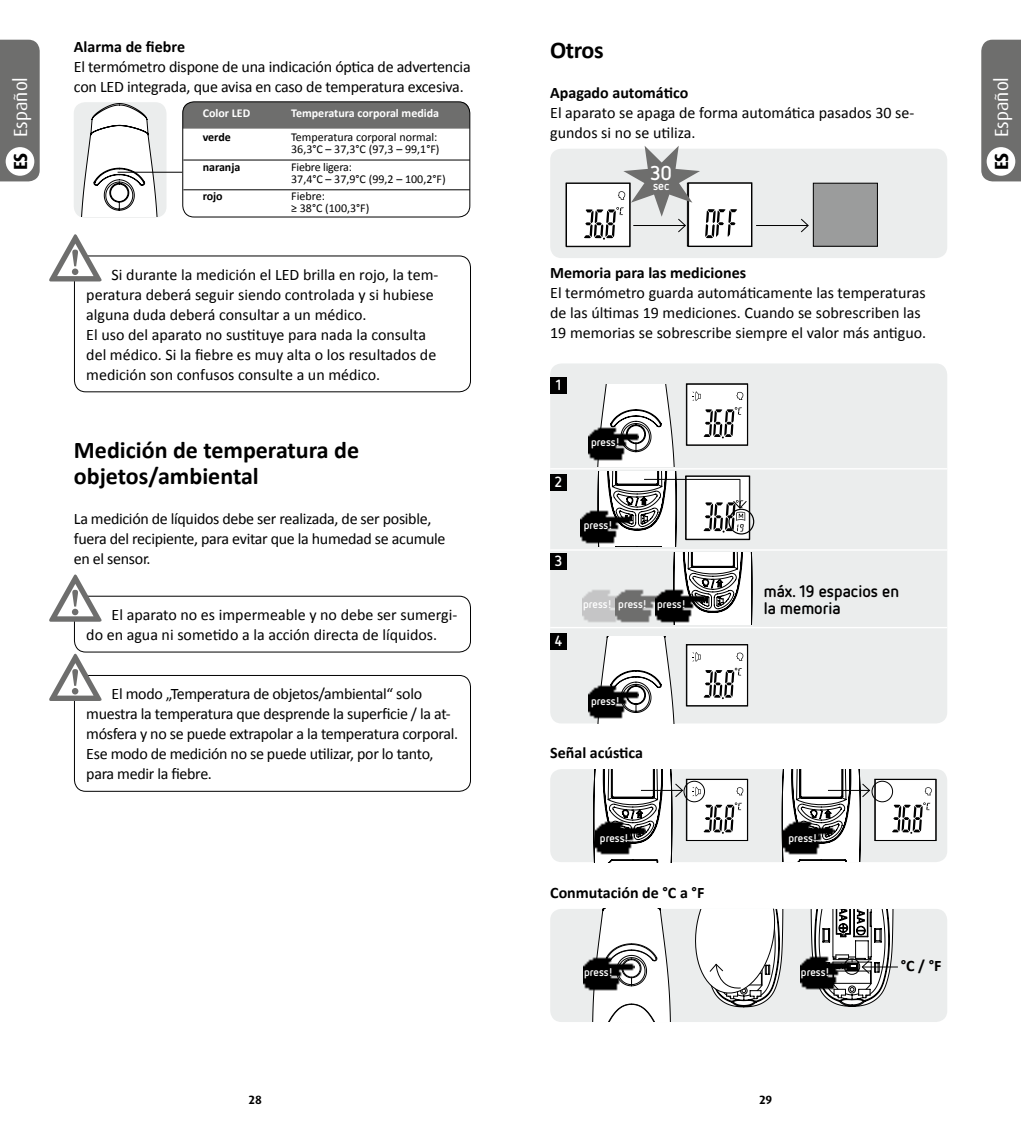
<style>
.page{position:relative;width:1021px;height:1134px;background:#fff}
.page>*{position:absolute;margin:0;border:0;box-sizing:border-box;transform-origin:0 0}
.t1{font:700 24px/26px "Calibri";color:#000}
.t2{font:700 20px "Netto OT";color:#fff}
.t3{font:19px "Dax";color:#fff}
.t4{font:700 16.6px/16.6px "Netto OT";color:#000}
.t5{font:16px/20px "Calibri";letter-spacing:-.01em;color:#000}
.t6{font:700 16px "Calibri";color:#000}
.t7{font:700 14.8px "Netto OT";color:#fff}
.t8{font:12px/12px "Calibri";color:#000}
.t9{font:700 12px "Calibri";color:#fff}
.t10{font:700 12px "Calibri";color:#000}
.t11{font:700 12px "Dax";color:#000}
.t12{font:700 12px "Netto OT";color:#fff}
.t13{font:700 11.2px "Netto OT";color:#fff}
.s1{font-weight:700;color:#000}
</style>
<div class="page">
<div style="left:74px;top:102px;width:92px;height:116px;background:#ebeded;border-radius:11px"></div>
<svg style="left:81px;top:103px;width:78px;height:114px"></svg>
<div style="left:183px;top:102px;width:287px;height:27px;background:#6e6e6d"></div>
<div style="left:182px;top:101px;width:288px;height:116px;border:1px solid #000;border-radius:11px"></div>
<hr style="left:183px;top:189px;width:287px;height:1px;background:#000">
<hr style="left:183px;top:160px;width:287px;height:1px;background:#000">
<hr style="left:118px;top:172px;width:64px;height:1px;background:#000">
<div style="left:550px;top:769px;width:397px;height:93px;background:#ebeded;border-radius:11px"></div>
<div style="left:550px;top:909px;width:397px;height:113px;background:#ebeded;border-radius:11px"></div>
<div style="left:550px;top:363px;width:397px;height:360px;background:#ebeded;border-radius:11px"></div>
<hr style="left:550px;top:468px;width:397px;height:1px;background:#fff">
<hr style="left:550px;top:549px;width:397px;height:2px;background:#fff">
<hr style="left:550px;top:627px;width:397px;height:1px;background:#fff">
<div style="left:550px;top:377px;width:17px;height:17px;background:#000"></div>
<div style="left:550px;top:474px;width:17px;height:16px;background:#000"></div>
<div style="left:550px;top:553px;width:17px;height:17px;background:#000"></div>
<div style="left:550px;top:633px;width:17px;height:17px;background:#000"></div>
<svg style="left:597px;top:636px;width:78px;height:87px;background:#e5e5e5"></svg>
<svg style="left:592px;top:909px;width:79px;height:112px;background:#e8e8e8"></svg>
<img style="left:588px;top:429px;width:8px;height:32px">
<img style="left:584px;top:957px;width:50px;height:34px">
<img style="left:588px;top:685px;width:50px;height:34px">
<svg style="left:596px;top:384px;width:80px;height:162px;background:#c4c4c4"></svg>
<svg style="left:673px;top:552px;width:79px;height:72px;background:#c0c0c0"></svg>
<img style="left:581px;top:510px;width:50px;height:34px">
<div style="left:685px;top:476px;width:64px;height:63px;background:#fff"></div>
<div style="left:685px;top:476px;width:65px;height:64px;border:1px solid #000"></div>
<div style="left:686px;top:476px;width:63px;height:64px;border:1px solid #000"></div>
<hr style="left:644px;top:479px;width:96px;height:1px;background:#000">
<svg style="left:703px;top:479px;width:44px;height:54px"></svg>
<img style="left:582px;top:590px;width:33px;height:32px">
<img style="left:615px;top:589px;width:40px;height:34px">
<img style="left:655px;top:588px;width:51px;height:35px">
<hr style="left:862px;top:966px;width:35px;height:1px;background:#000">
<div style="left:550px;top:149px;width:397px;height:109px;background:#ebeded;border-radius:11px"></div>
<hr style="left:756px;top:225px;width:52px;height:1px;background:#000">
<svg style="left:801px;top:218px;width:8px;height:15px"></svg>
<div style="left:566px;top:183px;width:64px;height:63px;background:#fff"></div>
<div style="left:687px;top:183px;width:64px;height:63px;background:#fff"></div>
<div style="left:813px;top:183px;width:64px;height:63px;background:#9b9c9c"></div>
<div style="left:812px;top:183px;width:65px;height:64px;border:1px solid #000"></div>
<div style="left:566px;top:183px;width:64px;height:64px;border:1px solid #000"></div>
<div style="left:688px;top:183px;width:64px;height:64px;border:1px solid #000"></div>
<svg style="left:584px;top:146px;width:153px;height:94px"></svg>
<svg style="left:810px;top:909px;width:83px;height:98px;background:#b3b3b3"></svg>
<div style="left:686px;top:384px;width:61px;height:61px;background:#fff"></div>
<div style="left:686px;top:383px;width:62px;height:63px;border:1px solid #000"></div>
<div style="left:686px;top:645px;width:61px;height:61px;background:#fff"></div>
<div style="left:686px;top:644px;width:62px;height:62px;border:1px solid #000"></div>
<div style="left:686px;top:779px;width:61px;height:61px;background:#fff"></div>
<div style="left:874px;top:779px;width:61px;height:61px;background:#fff"></div>
<svg style="left:692px;top:391px;width:8px;height:10px"></svg>
<svg style="left:736px;top:392px;width:7px;height:8px"></svg>
<svg style="left:703px;top:407px;width:39px;height:31px"></svg>
<div style="left:686px;top:384px;width:61px;height:61px;border:1px solid #000"></div>
<svg style="left:692px;top:652px;width:8px;height:10px"></svg>
<svg style="left:736px;top:653px;width:7px;height:8px"></svg>
<svg style="left:703px;top:668px;width:39px;height:31px"></svg>
<div style="left:686px;top:645px;width:61px;height:61px;border:1px solid #000"></div>
<svg style="left:692px;top:786px;width:8px;height:10px"></svg>
<svg style="left:736px;top:787px;width:7px;height:8px"></svg>
<svg style="left:703px;top:802px;width:39px;height:32px"></svg>
<div style="left:686px;top:779px;width:61px;height:62px;border:1px solid #000"></div>
<svg style="left:924px;top:787px;width:7px;height:8px"></svg>
<svg style="left:892px;top:802px;width:38px;height:32px"></svg>
<div style="left:875px;top:779px;width:61px;height:62px;border:1px solid #000"></div>
<svg style="left:593px;top:769px;width:90px;height:93px;background:#ababab"></svg>
<svg style="left:781px;top:769px;width:90px;height:93px;background:#adadad"></svg>
<div style="left:683px;top:781px;width:22px;height:21px;border:1px solid #000;border-radius:50%"></div>
<div style="left:871px;top:781px;width:22px;height:21px;border:1px solid #000;border-radius:50%"></div>
<div style="left:728px;top:509px;width:26px;height:25px;border:1px solid #000;border-radius:50%"></div>
<div style="left:843px;top:958px;width:17px;height:17px;border:1px solid #000;border-radius:50%"></div>
<img style="left:800px;top:956px;width:50px;height:34px">
<div style="left:74px;top:255px;width:397px;height:137px;border:1px solid #000;border-radius:11px"></div>
<svg style="left:49px;top:234px;width:54px;height:47px"></svg>
<div style="left:74px;top:596px;width:397px;height:56px;border:1px solid #000;border-radius:11px"></div>
<svg style="left:49px;top:574px;width:54px;height:48px"></svg>
<div style="left:74px;top:675px;width:397px;height:117px;border:1px solid #000;border-radius:11px"></div>
<svg style="left:49px;top:652px;width:54px;height:49px"></svg>
<div style="left:0;top:40px;width:40px;height:141px;background:#6e6e6d"></div>
<div style="left:6px;top:147px;width:28px;height:29px;background:#fff;border-radius:50%"></div>
<div style="left:981px;top:40px;width:39px;height:141px;background:#6e6e6d"></div>
<div style="left:986px;top:147px;width:29px;height:29px;background:#fff;border-radius:50%"></div>
<svg style="left:695px;top:909px;width:88px;height:98px;background:#e0e0e0"></svg>
<p class="t6" style="left:74px;top:36px;width:113px">Alarma de fiebre</p>
<p class="t5" style="left:74px;top:56px;width:398px">El termómetro dispone de una indicación óptica de advertencia con LED integrada, que avisa en caso de temperatura excesiva.</p>
<h1 class="t1" style="left:550px;top:38px;width:55px">Otros</h1>
<p class="t6" style="left:550px;top:82px;width:140px">Apagado automático</p>
<p class="t5" style="left:550px;top:102px;width:366px">El aparato se apaga de forma automática pasados 30 se&shy;gundos si no se utiliza.</p>
<p class="t3" style="left:12px;top:170px;width:95px;rotate:-90deg"><span class="s1">ES</span> Español</p>
<p class="t3" style="left:993px;top:170px;width:95px;rotate:-90deg"><span class="s1">ES</span> Español</p>
<p class="t9" style="left:291px;top:108px;width:149px">Temperatura corporal medida</p>
<p class="t8" style="left:291px;top:131px;width:150px">Temperatura corporal normal:<br>36,3°C – 37,3°C (97,3 – 99,1°F)</p>
<p class="t8" style="left:291px;top:161px;width:156px">Fiebre ligera:<br>37,4°C – 37,9°C (99,2 – 100,2°F)</p>
<p class="t8" style="left:291px;top:191px;width:80px">Fiebre:<br>≥ 38°C (100,3°F)</p>
<p class="t9" style="left:203px;top:108px;width:49px">Color LED</p>
<p class="t10" style="left:203px;top:132px;width:30px">verde</p>
<p class="t10" style="left:203px;top:162px;width:39px">naranja</p>
<p class="t10" style="left:203px;top:192px;width:22px">rojo</p>
<p class="t2" style="left:650px;top:165px;width:23px">30</p>
<p class="t12" style="left:653px;top:181px;width:18px">sec</p>
<p class="t5" style="left:86px;top:265px;width:354px;text-indent:25px">Si durante la medición el LED brilla en rojo, la tem&shy;peratura deberá seguir siendo controlada y si hubiese alguna duda deberá consultar a un médico.<br>El uso del aparato no sustituye para nada la consulta del médico. Si la fiebre es muy alta o los resultados de medición son confusos consulte a un médico.</p>
<h1 class="t1" style="left:74px;top:438px;width:287px">Medición de temperatura de objetos/ambiental</h1>
<p class="t5" style="left:74px;top:508px;width:373px">La medición de líquidos debe ser realizada, de ser posible, fuera del recipiente, para evitar que la humedad se acumule en el sensor.</p>
<p class="t5" style="left:86px;top:605px;width:372px;text-indent:25px">El aparato no es impermeable y no debe ser sumergi&shy;do en agua ni sometido a la acción directa de líquidos.</p>
<p class="t5" style="left:86px;top:684px;width:373px;text-indent:25px">El modo „Temperatura de objetos/ambiental“ solo muestra la temperatura que desprende la superficie / la at&shy;mósfera y no se puede extrapolar a la temperatura corporal.<br>Ese modo de medición no se puede utilizar, por lo tanto, para medir la fiebre.</p>
<p class="t6" style="left:550px;top:266px;width:197px">Memoria para las mediciones</p>
<p class="t5" style="left:550px;top:282px;width:377px">El termómetro guarda automáticamente las temperaturas de las últimas 19 mediciones. Cuando se sobrescriben las<br>19 memorias se sobrescribe siempre el valor más antiguo.</p>
<p class="t7" style="left:555px;top:379px;width:7px">1</p>
<p class="t7" style="left:555px;top:476px;width:9px">2</p>
<p class="t7" style="left:555px;top:555px;width:9px">3</p>
<p class="t7" style="left:555px;top:636px;width:9px">4</p>
<p class="t13" style="left:591px;top:438px;width:30px">press!</p>
<p class="t13" style="left:583px;top:521px;width:30px">press!</p>
<p class="t13" style="left:583px;top:600px;width:104px">press! press! press!</p>
<p class="t13" style="left:591px;top:696px;width:30px">press!</p>
<p class="t6" style="left:550px;top:742px;width:94px">Señal acústica</p>
<p class="t4" style="left:763px;top:584px;width:137px">máx. 19 espacios en la memoria</p>
<p class="t13" style="left:600px;top:834px;width:30px">press!</p>
<p class="t13" style="left:788px;top:834px;width:30px">press!</p>
<p class="t6" style="left:550px;top:886px;width:156px">Conmutación de °C a °F</p>
<p class="t13" style="left:584px;top:968px;width:30px">press!</p>
<p class="t13" style="left:801px;top:967px;width:30px">press!</p>
<p class="t6" style="left:900px;top:959px;width:42px">°C / °F</p>
<p class="t11" style="left:248px;top:1094px;width:15px">28</p>
<p class="t11" style="left:759px;top:1094px;width:15px">29</p>
</div>
